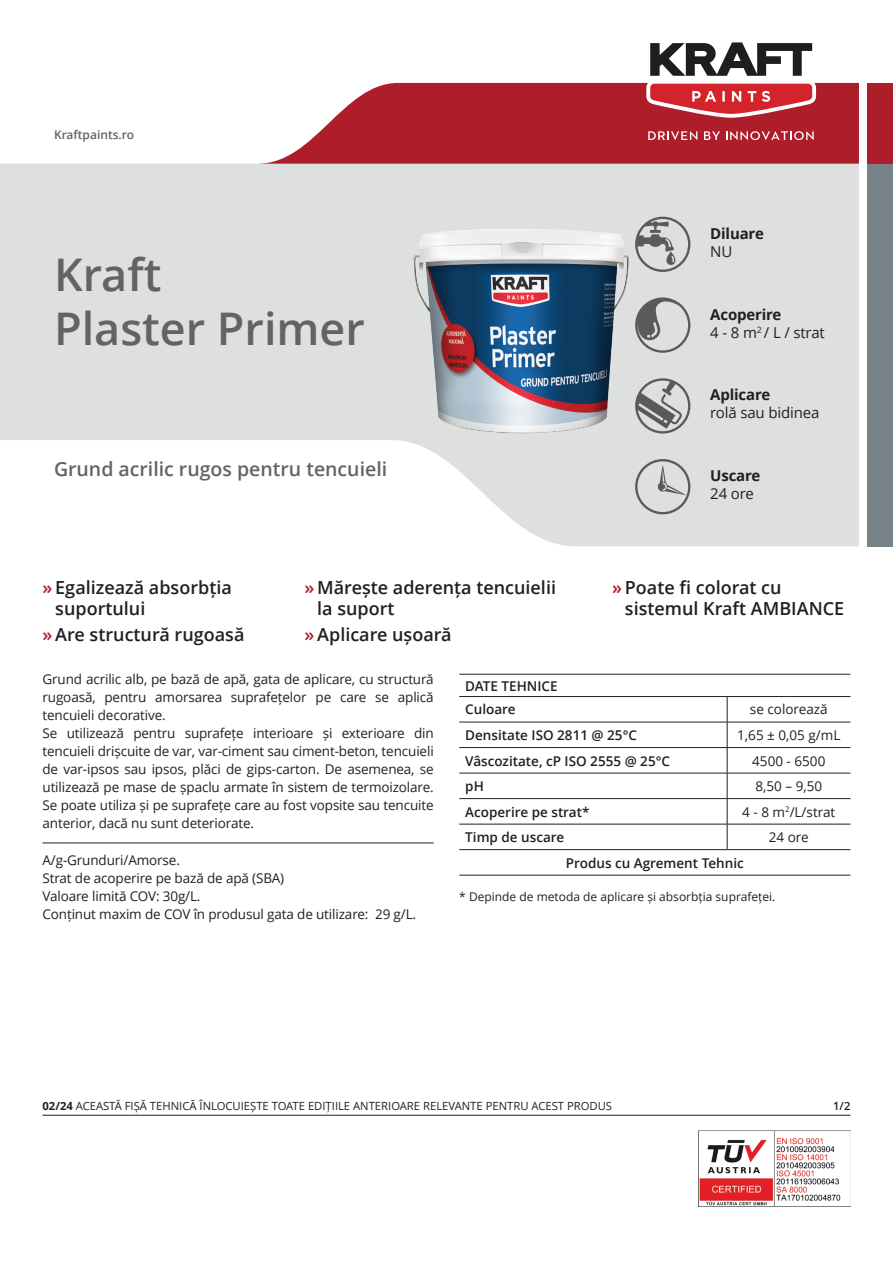
<style>
.page{position:relative;width:893px;height:1263px;background:#fff}
.page>*{position:absolute;margin:0;border:0;box-sizing:border-box;transform-origin:0 0}
.t1{font:600 45px/54px "Open Sans";color:#636366}
.t2{font:600 19.5px "Open Sans";color:#636366}
.t3{font:600 18px/21px "Open Sans";color:#231f20}
.t4{font:15px/18px "Open Sans";letter-spacing:-.01em;color:#231f20}
.t5{font:700 15px "Open Sans";letter-spacing:-.01em;color:#231f20}
.t6{font:13.5px/18px "Open Sans";letter-spacing:-.01em;color:#231f20}
.t7{font:600 13.5px/23.9px "Open Sans";color:#231f20}
.t8{font:12px "Open Sans";color:#231f20}
.t9{font:600 12px "Open Sans";color:#636366}
.t10{font:11.25px "Open Sans";color:#231f20}
.t11{font:600 11.25px "Open Sans";color:#231f20}
.s1{color:#a92228}
.s2{font-weight:700}
</style>
<div class="page">
<svg style="left:0;top:164px;width:859px;height:382px;fill:#dde0df"></svg>
<svg style="left:259px;top:83px;width:600px;height:81px;background:#b93d48"></svg>
<div style="left:867px;top:83px;width:26px;height:81px;background:#ae1d2a"></div>
<div style="left:867px;top:164px;width:26px;height:382px;background:#778289"></div>
<svg style="left:642px;top:42px;width:178px;height:80px"></svg>
<svg style="left:648px;top:131px;width:49px;height:9px"></svg>
<svg style="left:704px;top:131px;width:16px;height:9px"></svg>
<svg style="left:726px;top:131px;width:88px;height:9px"></svg>
<img style="left:403px;top:207px;width:236px;height:253px">
<svg style="left:635px;top:297px;width:55px;height:56px;background:#b1b4b4"></svg>
<svg style="left:635px;top:459px;width:55px;height:55px;background:#c5c8c7"></svg>
<svg style="left:635px;top:378px;width:55px;height:55px;background:#acafaf"></svg>
<svg style="left:635px;top:217px;width:55px;height:55px;background:#b5b7b7"></svg>
<img style="left:698px;top:1130px;width:152px;height:77px">
<hr style="left:43px;top:1115px;width:807px;height:1px;background:#231f20">
<hr style="left:43px;top:843px;width:391px;height:1px;background:#231f20">
<hr style="left:459px;top:674px;width:268px;height:1px;background:#231f20">
<hr style="left:727px;top:674px;width:123px;height:1px;background:#231f20">
<hr style="left:459px;top:696px;width:268px;height:1px;background:#231f20">
<hr style="left:727px;top:696px;width:123px;height:1px;background:#231f20">
<hr style="left:459px;top:722px;width:268px;height:1px;background:#231f20">
<hr style="left:727px;top:722px;width:123px;height:1px;background:#231f20">
<hr style="left:459px;top:747px;width:268px;height:1px;background:#231f20">
<hr style="left:727px;top:747px;width:123px;height:1px;background:#231f20">
<hr style="left:459px;top:773px;width:268px;height:1px;background:#231f20">
<hr style="left:727px;top:773px;width:123px;height:1px;background:#231f20">
<hr style="left:459px;top:798px;width:268px;height:1px;background:#231f20">
<hr style="left:727px;top:798px;width:123px;height:1px;background:#231f20">
<hr style="left:459px;top:824px;width:268px;height:1px;background:#231f20">
<hr style="left:727px;top:824px;width:123px;height:1px;background:#231f20">
<svg style="left:727px;top:697px;width:1px;height:152px"></svg>
<hr style="left:459px;top:849px;width:268px;height:1px;background:#231f20">
<hr style="left:727px;top:849px;width:123px;height:1px;background:#231f20">
<hr style="left:459px;top:875px;width:268px;height:1px;background:#231f20">
<hr style="left:727px;top:875px;width:123px;height:1px;background:#231f20">
<p class="t9" style="left:54px;top:126px;width:82px">Kraftpaints.ro</p>
<h1 class="t1" style="left:54px;top:246px;width:312px">Kraft<br>Plaster Primer</h1>
<h2 class="t2" style="left:54px;top:456px;width:335px">Grund acrilic rugos pentru tencuieli</h2>
<h3 class="t3" style="left:55px;top:577px;width:178px;text-indent:-13px"><span class="s1">»</span> Egalizează absorbția suportului</h3>
<h3 class="t3" style="left:43px;top:623px;width:203px"><span class="s1">»</span>Are structură rugoasă</h3>
<h3 class="t3" style="left:317px;top:577px;width:240px;text-indent:-13px"><span class="s1">»</span>Mărește aderența tencuielii la suport</h3>
<h3 class="t3" style="left:304px;top:623px;width:149px"><span class="s1">»</span>Aplicare ușoară</h3>
<p class="t5" style="left:710px;top:223px;width:55px">Diluare</p>
<p class="t4" style="left:710px;top:242px;width:24px">NU</p>
<p class="t4" style="left:710px;top:305px;width:116px"><span class="s2">Acoperire<br></span>4 - 8 m<sup>2</sup> / L / strat</p>
<p class="t5" style="left:710px;top:384px;width:62px">Aplicare</p>
<p class="t4" style="left:710px;top:403px;width:111px">rolă sau bidinea</p>
<p class="t5" style="left:710px;top:465px;width:52px">Uscare</p>
<p class="t4" style="left:710px;top:484px;width:45px">24 ore</p>
<h3 class="t3" style="left:625px;top:577px;width:221px;text-indent:-13px"><span class="s1">»</span>Poate fi colorat cu sistemul Kraft AMBIANCE</h3>
<p class="t6" style="left:43px;top:670px;width:393px">Grund acrilic alb, pe bază de apă, gata de aplicare, cu structură rugoasă, pentru amorsarea suprafețelor pe care se aplică tencuieli decorative.<br>Se utilizează pentru suprafețe interioare și exterioare din tencuieli drișcuite de var, var-ciment sau ciment-beton, tencuieli de var-ipsos sau ipsos, plăci de gips-carton. De asemenea, se utilizează pe mase de șpaclu armate în sistem de termoizolare.<br>Se poate utiliza și pe suprafețe care au fost vopsite sau tencuite anterior, dacă nu sunt deteriorate.</p>
<p class="t6" style="left:43px;top:850px;width:375px">A/g-Grunduri/Amorse.<br>Strat de acoperire pe bază de apă (SBA)<br>Valoare limită COV: 30g/L.<br>Conținut maxim de COV în produsul gata de utilizare: 29 g/L.</p>
<p class="t7" style="left:465px;top:673px;width:94px">DATE TEHNICE<br>Culoare</p>
<p class="t6" style="left:750px;top:700px;width:79px">se colorează</p>
<p class="t7" style="left:465px;top:723px;width:173px">Densitate ISO 2811 @ 25°C</p>
<p class="t6" style="left:737px;top:726px;width:105px">1,65 ± 0,05 g/mL</p>
<p class="t7" style="left:465px;top:748px;width:206px">Vâscozitate, cP ISO 2555 @ 25°C</p>
<p class="t6" style="left:752px;top:751px;width:75px">4500 - 6500</p>
<p class="t7" style="left:465px;top:774px;width:20px">pH</p>
<p class="t6" style="left:755px;top:777px;width:68px">8,50 – 9,50</p>
<p class="t7" style="left:465px;top:799px;width:126px">Acoperire pe strat*</p>
<p class="t6" style="left:742px;top:802px;width:95px">4 - 8 m<sup>2</sup>/L/strat</p>
<p class="t7" style="left:465px;top:825px;width:100px">Timp de uscare</p>
<p class="t6" style="left:769px;top:828px;width:41px">24 ore</p>
<p class="t7" style="left:566px;top:850px;width:179px">Produs cu Agrement Tehnic</p>
<p class="t8" style="left:459px;top:888px;width:318px">* Depinde de metoda de aplicare și absorbția suprafeței.</p>
<p class="t10" style="left:43px;top:1098px;width:571px"><span class="s2">02/24</span> ACEASTĂ FIȘĂ TEHNICĂ ÎNLOCUIEȘTE TOATE EDIȚIILE ANTERIOARE RELEVANTE PENTRU ACEST PRODUS</p>
<p class="t11" style="left:833px;top:1098px;width:19px">1/2</p>
</div>
